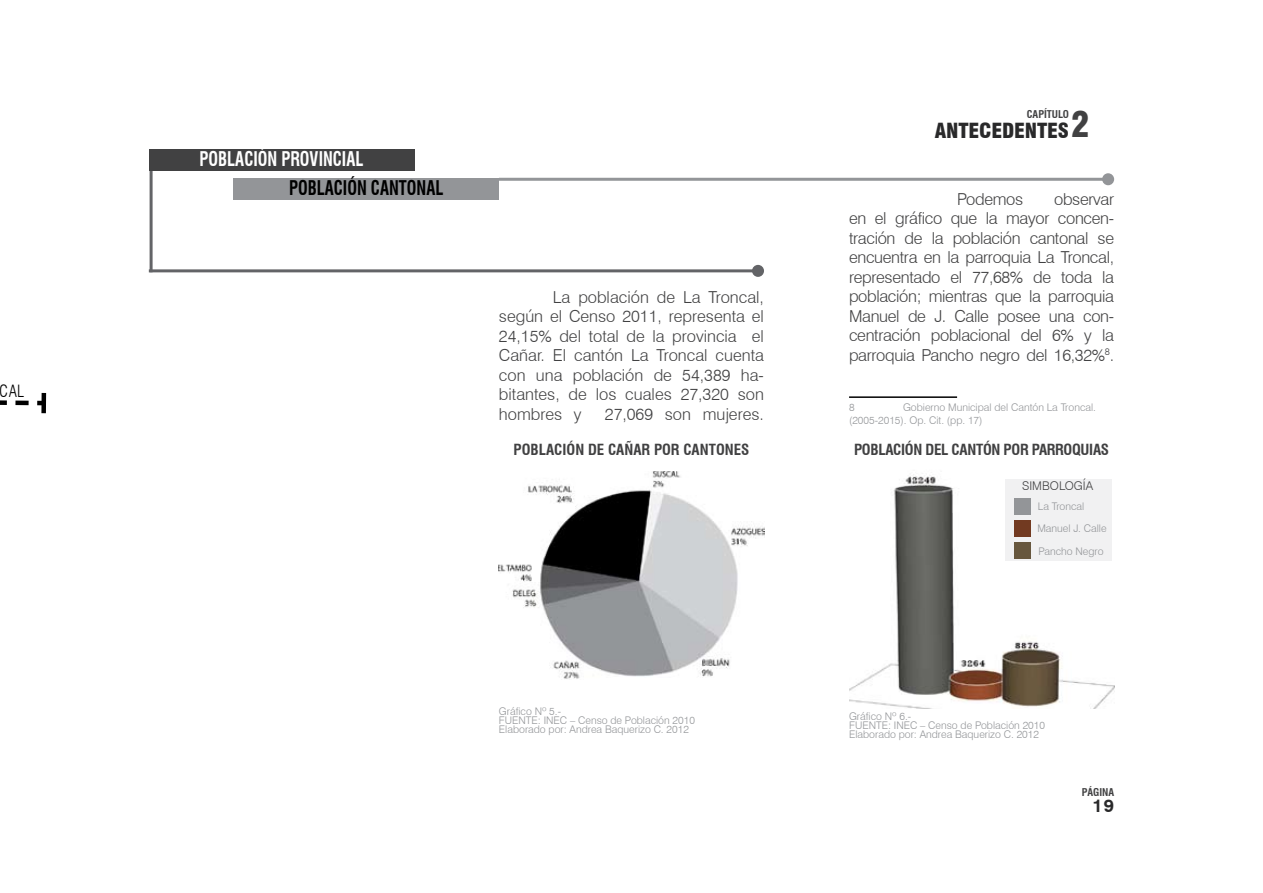
<style>
.page{position:relative;width:1263px;height:893px;background:#fff}
.page>*{position:absolute;margin:0;border:0;box-sizing:border-box;transform-origin:0 0}
.t1{font:900 condensed 20.4px "Swiss 721 BT";letter-spacing:-.01em;color:#29292a}
.t2{font:700 condensed 19.8px "Swiss 721 BT";color:#fff;scale:.83 1}
.t3{font:700 condensed 19.8px "Swiss 721 BT";color:#000;scale:.83 1}
.t4{font:700 18px "Swiss 721 BT";color:#29292a}
.t5{font:300 16.5px/19.5px "Swiss 721 BT";color:#414142;text-align:justify}
.t6{font:300 16.5px "Swiss 721 BT";letter-spacing:-.02em;color:#414142}
.t7{font:300 condensed 16.5px "Swiss 721 BT";color:#000}
.t8{font:700 condensed 15px "Swiss 721 BT";letter-spacing:-.02em;color:#414142}
.t9{font:700 condensed 15px "Swiss 721 BT";color:#414142}
.t10{font:300 12px "Swiss 721 BT";color:#414142}
.t11{font:300 10.5px/9px "Swiss 721 BT";color:#939598}
.t12{font:700 condensed 10.5px "Swiss 721 BT";color:#414142}
.s1{font-size:34.5px;color:#414142}
</style>
<div class="page">
<img style="left:499px;top:471px;width:265px;height:208px">
<img style="left:849px;top:474px;width:265px;height:234px">
<div style="left:149px;top:149px;width:265px;height:22px;background:#414142"></div>
<div style="left:234px;top:178px;width:265px;height:22px;background:#939598"></div>
<hr style="left:150px;top:171px;width:3px;height:101px;background:#636467">
<hr style="left:499px;top:178px;width:609px;height:3px;background:#939598">
<div style="left:1102px;top:173px;width:12px;height:12px;background:#939598;border-radius:50%"></div>
<hr style="left:149px;top:269px;width:609px;height:3px;background:#636467">
<div style="left:752px;top:265px;width:12px;height:12px;background:#636467;border-radius:50%"></div>
<hr style="left:849px;top:396px;width:108px;height:2px;background:#000">
<svg style="left:0;top:397px;width:47px;height:17px"></svg>
<div style="left:41px;top:393px;width:5px;height:20px;background:#000"></div>
<div style="left:1005px;top:479px;width:107px;height:82px;background:#f1f1f2"></div>
<div style="left:1014px;top:498px;width:16px;height:17px;background:#939598"></div>
<div style="left:1014px;top:520px;width:16px;height:17px;background:#723a21"></div>
<div style="left:1014px;top:542px;width:16px;height:17px;background:#67573e"></div>
<p class="t7" style="left:0;top:381px;width:26px">CAL</p>
<p class="t2" style="left:200px;top:147px;width:199px">POBLACIÓN PROVINCIAL</p>
<p class="t3" style="left:289px;top:176px;width:187px">POBLACIÓN CANTONAL</p>
<p class="t5" style="left:499px;top:287px;width:267px;text-indent:54px">La población de La Troncal, según el Censo 2011, representa el 24,15% del total de la provincia el Cañar. El cantón La Troncal cuenta con una población de 54,389 ha&shy;bitantes, de los cuales 27,320 son hombres y</p>
<p class="t5" style="left:605px;top:404px;width:161px">27,069 son mujeres.</p>
<p class="t12" style="left:1027px;top:108px;width:44px">CAPÍTULO</p>
<p class="t1" style="left:935px;top:118px;width:156px">ANTECEDENTES<span class="s1">2</span></p>
<p class="t5" style="left:849px;top:189px;width:267px;text-indent:205px">observar en el gráfico que la mayor concen&shy;tración de la población cantonal se encuentra en la parroquia La Troncal, representado el 77,68% de toda la población; mientras que la parroquia Manuel de J. Calle posee una con&shy;centración poblacional del 6% y la parroquia Pancho negro del 16,32%<sup>8</sup>.</p>
<p class="t11" style="left:849px;top:402px;width:7px">8</p>
<p class="t6" style="left:957px;top:189px;width:68px">Podemos</p>
<p class="t11" style="left:849px;top:400px;width:248px;line-height:13.5px;text-indent:54px">Gobierno Municipal del Cantón La Troncal. (2005-2015). Op. Cit. (pp. 17)</p>
<p class="t9" style="left:514px;top:441px;width:237px">POBLACIÓN DE CAÑAR POR CANTONES</p>
<p class="t8" style="left:854px;top:441px;width:257px">POBLACIÓN DEL CANTÓN POR PARROQUIAS</p>
<p class="t10" style="left:1022px;top:478px;width:72px">SIMBOLOGÍA</p>
<p class="t11" style="left:1037px;top:517px;width:71px;line-height:22.2px">Manuel J. Calle<br>Pancho Negro</p>
<p class="t11" style="left:1038px;top:502px;width:48px">La Troncal</p>
<p class="t11" style="left:499px;top:706px;width:197px">Gráfico Nº 5.-<br>FUENTE: INEC – Censo de Población 2010<br>Elaborado por: Andrea Baquerizo C. 2012</p>
<p class="t11" style="left:849px;top:712px;width:197px">Gráfico Nº 6.-<br>FUENTE: INEC – Censo de Población 2010<br>Elaborado por: Andrea Baquerizo C. 2012</p>
<p class="t12" style="left:1082px;top:785px;width:34px">PÁGINA</p>
<p class="t4" style="left:1092px;top:794px;width:23px">19</p>
</div>
